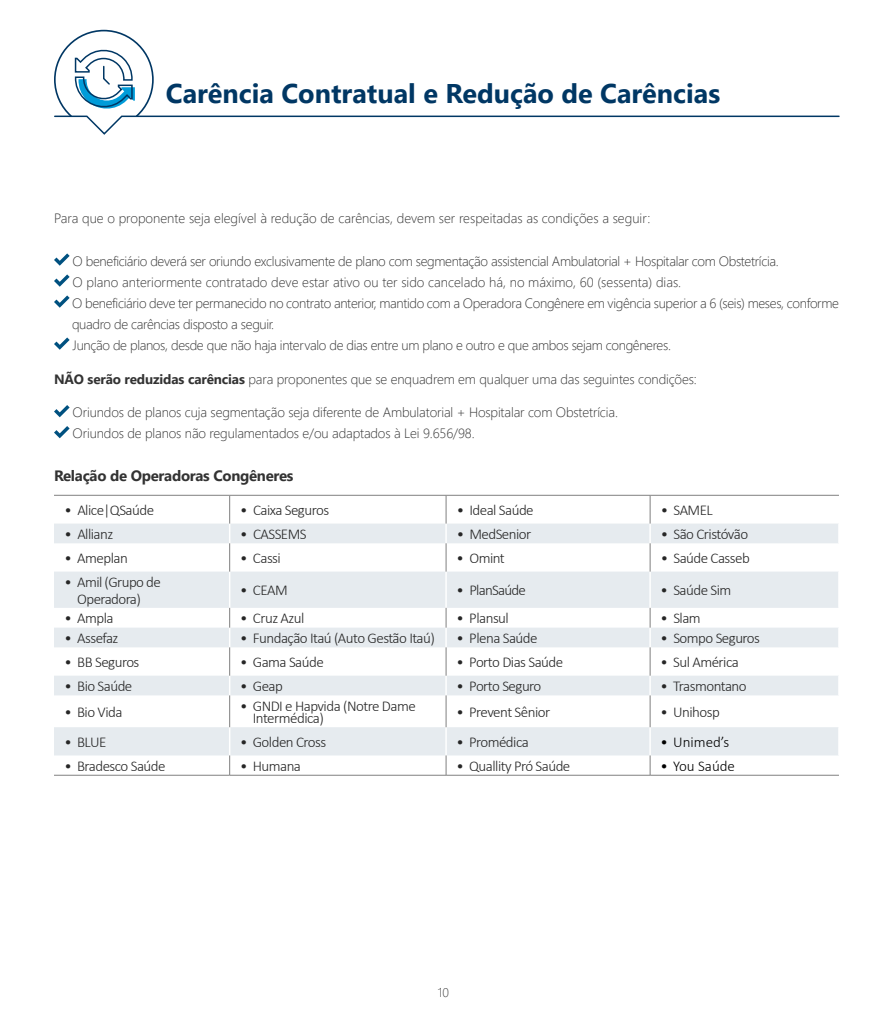
<style>
.page{position:relative;width:893px;height:1021px;background:#fff}
.page>*{position:absolute;margin:0;border:0;box-sizing:border-box;transform-origin:0 0}
.t1{font:700 27px "Segoe UI";color:#003764}
.t2{font:300 15px/16.5px "Calibri";letter-spacing:-.035em;color:#262626;text-align:center}
.t3{font:700 15px "Segoe UI";letter-spacing:-.02em;color:#333}
.t4{font:300 15px "Calibri";color:#000}
.t5{font:300 13.5px/21px "Segoe UI";letter-spacing:-.01em;color:#333}
.t6{font:300 12.75px "Segoe UI";color:#404040}
.s1{font-weight:700}
</style>
<div class="page">
<svg style="left:54px;top:29px;width:786px;height:106px"></svg>
<svg style="left:54px;top:253px;width:16px;height:13px"></svg>
<svg style="left:54px;top:274px;width:16px;height:13px"></svg>
<svg style="left:54px;top:295px;width:16px;height:13px"></svg>
<svg style="left:54px;top:337px;width:16px;height:13px"></svg>
<svg style="left:54px;top:405px;width:16px;height:12px"></svg>
<svg style="left:54px;top:426px;width:16px;height:12px"></svg>
<svg style="left:54px;top:496px;width:785px;height:279px"></svg>
<svg style="left:54px;top:523px;width:785px;height:232px;fill:#e6ebef"></svg>
<hr style="left:445px;top:523px;width:2px;height:20px;background:#fff">
<hr style="left:649px;top:523px;width:2px;height:20px;background:#fff">
<hr style="left:838px;top:523px;width:2px;height:20px;background:#fff">
<hr style="left:229px;top:571px;width:1px;height:37px;background:#fff">
<hr style="left:445px;top:571px;width:2px;height:37px;background:#fff">
<hr style="left:649px;top:571px;width:2px;height:37px;background:#fff">
<hr style="left:838px;top:571px;width:2px;height:37px;background:#fff">
<hr style="left:445px;top:627px;width:2px;height:20px;background:#fff">
<hr style="left:649px;top:627px;width:2px;height:20px;background:#fff">
<hr style="left:838px;top:627px;width:2px;height:20px;background:#fff">
<hr style="left:445px;top:675px;width:2px;height:20px;background:#fff">
<hr style="left:649px;top:675px;width:2px;height:20px;background:#fff">
<hr style="left:838px;top:675px;width:2px;height:20px;background:#fff">
<hr style="left:445px;top:727px;width:2px;height:28px;background:#fff">
<hr style="left:649px;top:727px;width:2px;height:28px;background:#fff">
<hr style="left:838px;top:727px;width:2px;height:28px;background:#fff">
<hr style="left:54px;top:775px;width:176px;height:1px;background:#808080">
<hr style="left:230px;top:775px;width:216px;height:1px;background:#808080">
<hr style="left:446px;top:775px;width:204px;height:1px;background:#808080">
<hr style="left:650px;top:775px;width:189px;height:1px;background:#808080">
<hr style="left:54px;top:495px;width:176px;height:1px;background:#808080">
<hr style="left:230px;top:495px;width:216px;height:1px;background:#808080">
<hr style="left:446px;top:495px;width:204px;height:1px;background:#808080">
<hr style="left:650px;top:495px;width:189px;height:1px;background:#808080">
<svg style="left:446px;top:495px;width:1px;height:28px"></svg>
<svg style="left:650px;top:495px;width:1px;height:28px"></svg>
<svg style="left:229px;top:495px;width:1px;height:76px"></svg>
<svg style="left:446px;top:543px;width:1px;height:28px"></svg>
<svg style="left:650px;top:543px;width:1px;height:28px"></svg>
<svg style="left:446px;top:608px;width:1px;height:19px"></svg>
<svg style="left:650px;top:608px;width:1px;height:19px"></svg>
<svg style="left:229px;top:608px;width:1px;height:87px"></svg>
<svg style="left:446px;top:647px;width:1px;height:28px"></svg>
<svg style="left:650px;top:647px;width:1px;height:28px"></svg>
<hr style="left:229px;top:695px;width:1px;height:32px;background:#808080">
<hr style="left:446px;top:695px;width:1px;height:32px;background:#808080">
<hr style="left:650px;top:695px;width:1px;height:32px;background:#808080">
<svg style="left:229px;top:727px;width:1px;height:48px"></svg>
<svg style="left:446px;top:755px;width:1px;height:20px"></svg>
<svg style="left:650px;top:755px;width:1px;height:20px"></svg>
<h1 class="t1" style="left:166px;top:68px;width:556px">Carência Contratual e Redução de Carências</h1>
<p class="t5" style="left:54px;top:207px;width:598px">Para que o proponente seja elegível à redução de carências, devem ser respeitadas as condições a seguir:</p>
<p class="t5" style="left:72px;top:249px;width:768px">O beneficiário deverá ser oriundo exclusivamente de plano com segmentação assistencial Ambulatorial + Hospitalar com Obstetrícia.<br>O plano anteriormente contratado deve estar ativo ou ter sido cancelado há, no máximo, 60 (sessenta) dias.<br>O beneficiário deve ter permanecido no contrato anterior, mantido com a Operadora Congênere em vigência superior a 6 (seis) meses, conforme quadro de carências disposto a seguir.<br>Junção de planos, desde que não haja intervalo de dias entre um plano e outro e que ambos sejam congêneres.</p>
<p class="t5" style="left:54px;top:367px;width:644px"><span class="s1">NÃO serão reduzidas carências</span> para proponentes que se enquadrem em qualquer uma das seguintes condições:</p>
<p class="t5" style="left:73px;top:400px;width:547px">Oriundos de planos cuja segmentação seja diferente de Ambulatorial + Hospitalar com Obstetrícia.<br>Oriundos de planos não regulamentados e/ou adaptados à Lei 9.656/98.</p>
<p class="t3" style="left:54px;top:461px;width:241px">Relação de Operadoras Congêneres</p>
<p class="t2" style="left:65px;top:501px;width:91px">• Alice|QSaúde</p>
<p class="t2" style="left:240px;top:501px;width:90px">• Caixa Seguros</p>
<p class="t2" style="left:457px;top:501px;width:78px">• Ideal Saúde</p>
<p class="t2" style="left:661px;top:501px;width:54px">• SAMEL</p>
<p class="t2" style="left:65px;top:525px;width:50px">• Allianz</p>
<p class="t2" style="left:240px;top:525px;width:68px">• CASSEMS</p>
<p class="t2" style="left:457px;top:525px;width:76px">• MedSenior</p>
<p class="t2" style="left:661px;top:525px;width:89px">• São Cristóvão</p>
<p class="t2" style="left:65px;top:549px;width:65px">• Ameplan</p>
<p class="t2" style="left:240px;top:549px;width:42px">• Cassi</p>
<p class="t2" style="left:457px;top:549px;width:50px">• Omint</p>
<p class="t2" style="left:661px;top:549px;width:91px">• Saúde Casseb</p>
<p class="t2" style="left:65px;top:573px;width:98px">• Amil (Grupo de<br>Operadora)</p>
<p class="t2" style="left:240px;top:582px;width:49px">• CEAM</p>
<p class="t2" style="left:457px;top:582px;width:71px">• PlanSaúde</p>
<p class="t2" style="left:661px;top:582px;width:72px">• Saúde Sim</p>
<p class="t2" style="left:65px;top:610px;width:51px">• Ampla</p>
<p class="t2" style="left:240px;top:610px;width:66px">• Cruz Azul</p>
<p class="t2" style="left:457px;top:610px;width:54px">• Plansul</p>
<p class="t2" style="left:661px;top:610px;width:42px">• Slam</p>
<p class="t2" style="left:64px;top:629px;width:56px">• Assefaz</p>
<p class="t2" style="left:240px;top:629px;width:196px">• Fundação Itaú (Auto Gestão Itaú)</p>
<p class="t2" style="left:457px;top:629px;width:82px">• Plena Saúde</p>
<p class="t2" style="left:661px;top:629px;width:101px">• Sompo Seguros</p>
<p class="t2" style="left:64px;top:653px;width:77px">• BB Seguros</p>
<p class="t2" style="left:240px;top:653px;width:85px">• Gama Saúde</p>
<p class="t2" style="left:456px;top:653px;width:108px">• Porto Dias Saúde</p>
<p class="t2" style="left:660px;top:653px;width:80px">• Sul América</p>
<p class="t2" style="left:64px;top:677px;width:69px">• Bio Saúde</p>
<p class="t2" style="left:240px;top:677px;width:44px">• Geap</p>
<p class="t2" style="left:456px;top:677px;width:86px">• Porto Seguro</p>
<p class="t2" style="left:660px;top:677px;width:88px">• Trasmontano</p>
<p class="t2" style="left:64px;top:703px;width:60px">• Bio Vida</p>
<p class="t2" style="left:253px;top:699px;width:165px;line-height:12px;text-align:left;text-indent:-13px">• GNDI e Hapvida (Notre Dame<br>Intermédica)</p>
<p class="t2" style="left:456px;top:703px;width:95px">• Prevent Sênior</p>
<p class="t2" style="left:660px;top:703px;width:61px">• Unihosp</p>
<p class="t2" style="left:64px;top:733px;width:44px">• BLUE</p>
<p class="t2" style="left:240px;top:733px;width:88px">• Golden Cross</p>
<p class="t2" style="left:456px;top:733px;width:74px">• Promédica</p>
<p class="t4" style="left:660px;top:732px;width:70px">• Unimed’s</p>
<p class="t2" style="left:64px;top:757px;width:103px">• Bradesco Saúde</p>
<p class="t2" style="left:240px;top:757px;width:62px">• Humana</p>
<p class="t2" style="left:456px;top:757px;width:115px">• Quallity Pró Saúde</p>
<p class="t4" style="left:660px;top:756px;width:76px">• You Saúde</p>
<p class="t6" style="left:438px;top:980px;width:13px">10</p>
</div>
